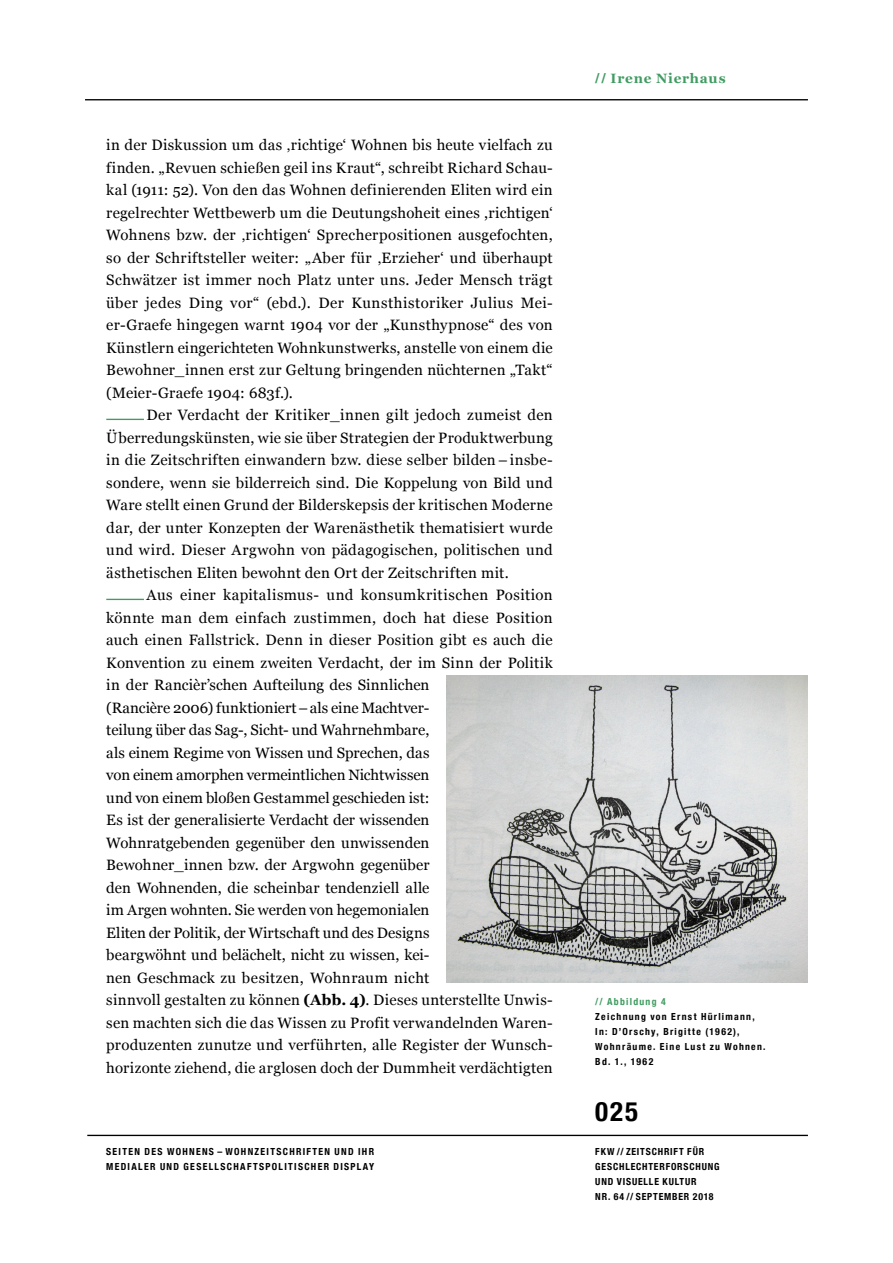
<style>
.page{position:relative;width:893px;height:1263px;background:#fff}
.page>*{position:absolute;margin:0;border:0;box-sizing:border-box;transform-origin:0 0}
.t1{font:700 condensed 27px "Helvetica Neue";color:#000}
.t2{font:15px/22.5px "Georgia";letter-spacing:.01em;color:#000;text-align:justify}
.t3{font:700 13.5px "Georgia";letter-spacing:.055em;color:#409c62}
.t4{font:700 condensed 9.75px/15px "Helvetica Neue";letter-spacing:.13em;color:#000}
.t5{font:700 condensed 9.75px/15px "Helvetica Neue";letter-spacing:.085em;color:#000}
.t6{font:700 condensed 9.75px "Helvetica Neue";letter-spacing:.13em;color:#409c62}
.s1{font-weight:700}
.s2{font-family:"Helvetica Neue";font-stretch:condensed}
</style>
<div class="page">
<hr style="left:106px;top:419px;width:38px;height:1px;background:#409c62">
<hr style="left:106px;top:599px;width:38px;height:1px;background:#409c62">
<hr style="left:87px;top:1135px;width:721px;height:1px;background:#000">
<hr style="left:85px;top:99px;width:723px;height:1px;background:#000">
<img style="left:446px;top:675px;width:362px;height:308px">
<p class="t2" style="left:106px;top:133px;width:448px">in der Diskussion um das ‚richtige‘ Wohnen bis heute vielfach zu finden. „Revuen schießen geil ins Kraut“, schreibt Richard Schau&shy;kal (1911: 52). Von den das Wohnen definierenden Eliten wird ein regelrechter Wettbewerb um die Deutungshoheit eines ,richtigen‘ Wohnens bzw. der ‚richtigen‘ Sprecherpositionen ausgefochten, so der Schriftsteller weiter: „Aber für ‚Erzieher‘ und überhaupt Schwätzer ist immer noch Platz unter uns. Jeder Mensch trägt über jedes Ding vor“ (ebd.). Der Kunsthistoriker Julius Mei&shy;er-Graefe hingegen warnt 1904 vor der „Kunsthypnose“ des von Künstlern eingerichteten Wohnkunstwerks, anstelle von einem die Bewohner_innen erst zur Geltung bringenden nüchternen „Takt“ (Meier-Graefe 1904: 683f.).</p>
<p class="t2" style="left:106px;top:403px;width:448px;text-indent:40px">Der Verdacht der Kritiker_innen gilt jedoch zumeist den Überredungskünsten, wie sie über Strategien der Produktwerbung in die Zeitschriften einwandern bzw. diese selber bilden–insbe&shy;sondere, wenn sie bilderreich sind. Die Koppelung von Bild und Ware stellt einen Grund der Bilderskepsis der kritischen Moderne dar, der unter Konzepten der Warenästhetik thematisiert wurde und wird. Dieser Argwohn von pädagogischen, politischen und ästhetischen Eliten bewohnt den Ort der Zeitschriften mit.</p>
<p class="t2" style="left:106px;top:583px;width:448px;text-align:left;text-indent:40px">Aus einer kapitalismus- und konsumkritischen Position könnte man dem einfach zustimmen, doch hat diese Position auch einen Fallstrick. Denn in dieser Position gibt es auch die Konvention zu einem zweiten Verdacht, der im Sinn der Politik in der Rancièrʼschen Aufteilung des Sinnlichen<br>(Rancière 2006) funktioniert–als eine Machtver-<br>teilung über das Sag-, Sicht- und Wahrnehmbare,<br>als einem Regime von Wissen und Sprechen, das<br>von einem amorphen vermeintlichen Nichtwissen<br>und von einem bloßen Gestammel geschieden ist:<br>Es ist der generalisierte Verdacht der wissenden Wohnratgebenden gegenüber den unwissenden<br>Bewohner_innen bzw. der Argwohn gegenüber<br>den Wohnenden, die scheinbar tendenziell alle<br>im Argen wohnten. Sie werden von hegemonialen<br>Eliten der Politik, der Wirtschaft und des Designs<br>beargwöhnt und belächelt, nicht zu wissen, kei-<br>nen Geschmack zu besitzen, Wohnraum nicht<br>sinnvoll gestalten zu können <span class="s1">(Abb. 4)</span>. Dieses unterstellte Unwis&shy;sen machten sich die das Wissen zu Profit verwandelnden Waren&shy;produzenten zunutze und verführten, alle Register der Wunsch&shy;horizonte ziehend, die arglosen doch der Dummheit verdächtigten</p>
<p class="t4" style="left:106px;top:1143px;width:269px">SEITEN DES WOHNENS – WOHNZEITSCHRIFTEN UND IHR<br>MEDIALER UND GESELLSCHAFTSPOLITISCHER DISPLAY</p>
<p class="t3" style="left:595px;top:68px;width:132px"><span class="s2">//</span> Irene Nierhaus</p>
<p class="t6" style="left:595px;top:993px;width:72px">// Abbildung 4</p>
<p class="t4" style="left:595px;top:1008px;width:172px">Zeichnung von Ernst Hürlimann,<br>In: D’Orschy, Brigitte (1962),<br>Wohnräume. Eine Lust zu Wohnen.<br>Bd. 1., 1962</p>
<h1 class="t1" style="left:595px;top:1089px;width:44px">025</h1>
<p class="t5" style="left:595px;top:1143px;width:126px">FKW // ZEITSCHRIFT FÜR<br>GESCHLECHTERFORSCHUNG<br>UND VISUELLE KULTUR<br>NR. 64 // SEPTEMBER 2018</p>
</div>
